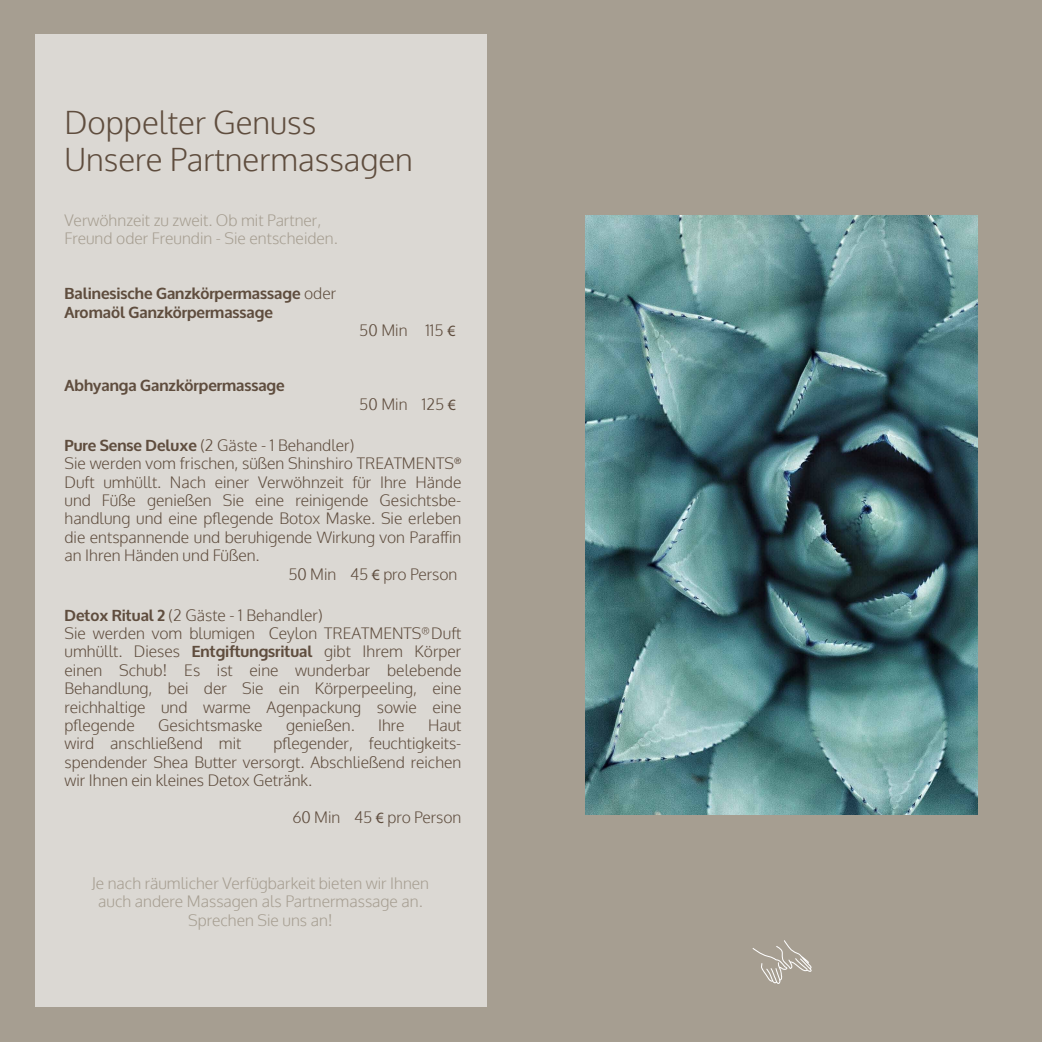
<style>
.page{position:relative;width:1042px;height:1042px;background:#a69e91}
.page>*{position:absolute;margin:0;border:0;box-sizing:border-box;transform-origin:0 0}
.t1{font:300 31.5px "Oxygen";color:#5f4d3e}
.t2{font:300 15.75px/18.4px "Oxygen";color:#5f4d3e}
.t3{font:300 15.75px "Oxygen";color:#a69e91}
.t4{font:700 15.75px "Oxygen";color:#5f4d3e}
.s1{font-weight:300}
.s2{font-family:"Myriad Pro";font-weight:400}
.s3{font-weight:700}
</style>
<div class="page">
<div style="left:35px;top:34px;width:451px;height:972px;background:#dbd8d3"></div>
<img style="left:585px;top:216px;width:392px;height:598px">
<svg style="left:752px;top:940px;width:59px;height:44px"></svg>
<p class="t1" style="left:64px;top:103px;width:253px">Doppelter Genuss</p>
<p class="t1" style="left:64px;top:140px;width:350px">Unsere Partnermassagen</p>
<p class="t3" style="left:64px;top:210px;width:258px">Verwöhnzeit zu zweit. Ob mit Partner,</p>
<p class="t3" style="left:64px;top:229px;width:275px">Freund oder Freundin - Sie entscheiden.</p>
<p class="t4" style="left:64px;top:284px;width:273px">Balinesische Ganzkörpermassage <span class="s1">oder</span></p>
<p class="t4" style="left:64px;top:302px;width:210px">Aromaöl Ganzkörpermassage</p>
<p class="t4" style="left:64px;top:376px;width:222px">Abhyanga Ganzkörpermassage</p>
<p class="t2" style="left:359px;top:322px;width:98px">50 Min 115 <span class="s2">€</span></p>
<p class="t2" style="left:359px;top:395px;width:98px">50 Min 125 <span class="s2">€</span></p>
<p class="t2" style="left:64px;top:436px;width:291px"><span class="s3">Pure Sense Deluxe</span> (2 Gäste - 1 Behandler)</p>
<p class="t2" style="left:64px;top:455px;width:398px">Sie werden vom frischen, süßen Shinshiro TREATMENTS<sup>®</sup></p>
<p class="t2" style="left:64px;top:473px;width:398px">Duft umhüllt. Nach einer Verwöhnzeit für Ihre Hände</p>
<p class="t2" style="left:64px;top:492px;width:398px">und Füße genießen Sie eine reinigende Gesichtsbe&shy;handlung und eine pflegende Botox Maske. Sie erleben</p>
<p class="t2" style="left:64px;top:528px;width:398px">die entspannende und beruhigende Wirkung von Paraffin</p>
<p class="t2" style="left:64px;top:547px;width:197px">an Ihren Händen und Füßen.</p>
<p class="t2" style="left:288px;top:565px;width:170px">50 Min 45 <span class="s2">€</span> pro Person</p>
<p class="t2" style="left:64px;top:606px;width:260px"><span class="s3">Detox Ritual 2</span> (2 Gäste - 1 Behandler)</p>
<p class="t2" style="left:64px;top:625px;width:398px">Sie werden vom blumigen Ceylon TREATMENTS<sup>®</sup>Duft</p>
<p class="t2" style="left:64px;top:643px;width:398px">umhüllt. Dieses <span class="s3">Entgiftungsritual</span> gibt Ihrem Körper</p>
<p class="t2" style="left:64px;top:661px;width:398px">einen Schub! Es ist eine wunderbar belebende</p>
<p class="t2" style="left:64px;top:680px;width:398px">Behandlung, bei der Sie ein Körperpeeling, eine</p>
<p class="t2" style="left:64px;top:698px;width:398px">reichhaltige und warme Agenpackung sowie eine</p>
<p class="t2" style="left:64px;top:716px;width:72px">pflegende</p>
<p class="t2" style="left:158px;top:716px;width:106px">Gesichtsmaske</p>
<p class="t2" style="left:286px;top:716px;width:70px">genießen.</p>
<p class="t2" style="left:378px;top:716px;width:28px">Ihre</p>
<p class="t2" style="left:428px;top:716px;width:35px">Haut</p>
<p class="t2" style="left:64px;top:735px;width:178px">wird anschließend mit</p>
<p class="t2" style="left:273px;top:735px;width:190px">pflegender, feuchtigkeits-</p>
<p class="t2" style="left:64px;top:753px;width:398px">spendender Shea Butter versorgt. Abschließend reichen</p>
<p class="t2" style="left:64px;top:772px;width:249px">wir Ihnen ein kleines Detox Getränk.</p>
<p class="t2" style="left:292px;top:808px;width:170px">60 Min 45 <span class="s2">€</span> pro Person</p>
<p class="t3" style="left:92px;top:873px;width:339px">Je nach räumlicher Verfügbarkeit bieten wir Ihnen</p>
<p class="t3" style="left:98px;top:891px;width:326px">auch andere Massagen als Partnermassage an.</p>
<p class="t3" style="left:188px;top:910px;width:146px">Sprechen Sie uns an!</p>
</div>
